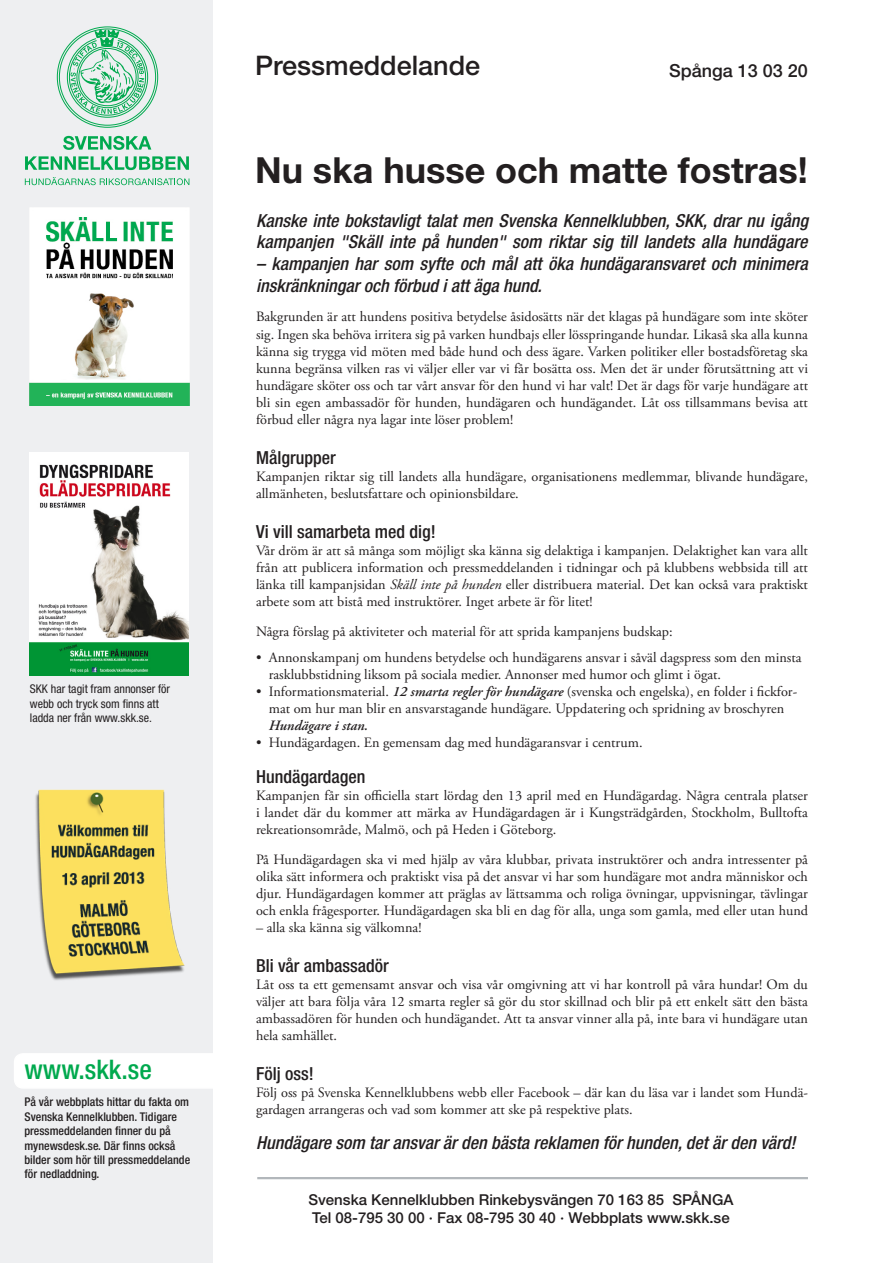
<style>
.page{position:relative;width:893px;height:1263px;background:#fff}
.page>*{position:absolute;margin:0;border:0;box-sizing:border-box;transform-origin:0 0}
.Rubrik{font:700 36px "Helvetica Neue LT Std";color:#231f20}
.t1{font:500 27px "Helvetica Neue LT Std";color:#231f20}
.t2{font:500 condensed 27px "Helvetica Neue LT Std";color:#00a94e}
.Ingress{font:italic 500 condensed 18px/21.6px "Helvetica Neue LT Std";color:#231f20}
.Mellanrubrik{font:500 condensed 18px "Helvetica Neue LT Std";color:#231f20}
.t3{font:500 18px "Helvetica Neue LT Std";color:#231f20}
.t4{font:500 15px/18px "Helvetica Neue LT Std";color:#231f20}
.Brödtext{font:14.25px/17.1px "Adobe Garamond Pro";color:#231f20;text-align:justify}
.t5{font:500 condensed 12px/14.4px "Helvetica Neue LT Std";color:#231f20}
.Sidotext{font:condensed 12px/14.4px "Helvetica Neue LT Std";color:#231f20}
.s1{font-style:italic}
.s2{font-weight:600;font-style:italic}
</style>
<div class="page">
<hr style="left:257px;top:1177px;width:551px;height:2px;background:#b2b7bb">
<div style="left:0;top:0;width:213px;height:1263px;background:#eeeff1"></div>
<svg style="left:25px;top:156px;width:164px;height:14px"></svg>
<svg style="left:63px;top:136px;width:88px;height:14px"></svg>
<svg style="left:57px;top:27px;width:101px;height:101px"></svg>
<svg style="left:25px;top:177px;width:164px;height:8px"></svg>
<div style="left:15px;top:1054px;width:222px;height:34px;background:#fff;border-radius:9px"></div>
<div style="left:14px;top:1053px;width:224px;height:36px;border:2px solid #fff;border-radius:9px"></div>
<img style="left:30px;top:207px;width:159px;height:198px">
<img style="left:35px;top:789px;width:150px;height:191px">
<img style="left:30px;top:452px;width:159px;height:224px">
<p class="Sidotext" style="left:30px;top:682px;width:142px">SKK har tagit fram annonser för webb och tryck som finns att ladda ner från www.skk.se.</p>
<h2 class="t2" style="left:24px;top:1053px;width:129px">www.skk.se</h2>
<p class="t5" style="left:24px;top:1095px;width:167px">På vår webbplats hittar du fakta om<br>Svenska Kennelklubben. Tidigare pressmeddelanden finner du på mynewsdesk.se. Där finns också bilder som hör till pressmeddelande för nedladdning.</p>
<h2 class="t1" style="left:255px;top:49px;width:227px">Pressmeddelande</h2>
<p class="t3" style="left:669px;top:59px;width:140px">Spånga 13 03 20</p>
<p class="Rubrik" style="left:255px;top:147px;width:554px">Nu ska husse och matte fostras!</p>
<p class="Ingress" style="left:256px;top:210px;width:553px">Kanske inte bokstavligt talat men Svenska Kennelklubben, SKK, drar nu igång kampanjen "Skäll inte på hunden" som riktar sig till landets alla hundägare</p>
<p class="Ingress" style="left:256px;top:253px;width:553px">– kampanjen har som syfte och mål att öka hundägaransvaret och minimera inskränkningar och förbud i att äga hund.</p>
<p class="Brödtext" style="left:256px;top:309px;width:553px">Bakgrunden är att hundens positiva betydelse åsidosätts när det klagas på hundägare som inte sköter sig. Ingen ska behöva irritera sig på varken hundbajs eller lösspringande hundar. Likaså ska alla kunna känna sig trygga vid möten med både hund och dess ägare. Varken politiker eller bostadsföretag ska kunna begränsa vilken ras vi väljer eller var vi får bosätta oss. Men det är under förutsättning att vi hundägare sköter oss och tar vårt ansvar för den hund vi har valt! Det är dags för varje hundägare att bli sin egen ambassadör för hunden, hundägaren och hundägandet. Låt oss tillsammans bevisa att förbud eller några nya lagar inte löser problem!</p>
<p class="Mellanrubrik" style="left:256px;top:447px;width:81px">Målgrupper</p>
<p class="Brödtext" style="left:256px;top:468px;width:553px">Kampanjen riktar sig till landets alla hundägare, organisationens medlemmar, blivande hundägare, allmänheten, beslutsfattare och opinionsbildare.</p>
<p class="Mellanrubrik" style="left:256px;top:521px;width:181px">Vi vill samarbeta med dig!</p>
<p class="Brödtext" style="left:256px;top:542px;width:553px">Vår dröm är att så många som möjligt ska känna sig delaktiga i kampanjen. Delaktighet kan vara allt från att publicera information och pressmeddelanden i tidningar och på klubbens webbsida till att länka till kampanjsidan <span class="s1">Skäll inte på hunden</span> eller distribuera material. Det kan också vara praktiskt arbete som att bistå med instruktörer. Inget arbete är för litet!</p>
<p class="Brödtext" style="left:256px;top:623px;width:418px">Några förslag på aktiviteter och material för att sprida kampanjens budskap:</p>
<p class="Brödtext" style="left:269px;top:649px;width:534px;text-indent:-13px">• Annonskampanj om hundens betydelse och hundägarens ansvar i såväl dagspress som den minsta rasklubbstidning liksom på sociala medier. Annonser med humor och glimt i ögat.</p>
<p class="Brödtext" style="left:269px;top:683px;width:530px;text-align:left;text-indent:-13px">• Informationsmaterial. <span class="s2">12 smarta regler för hundägare</span> (svenska och engelska), en folder i fickfor&shy;mat om hur man blir en ansvarstagande hundägare. Uppdatering och spridning av broschyren<br><span class="s2">Hundägare i stan.</span></p>
<p class="Brödtext" style="left:256px;top:734px;width:388px">• Hundägardagen. En gemensam dag med hundägaransvar i centrum.</p>
<p class="Mellanrubrik" style="left:256px;top:765px;width:111px">Hundägardagen</p>
<p class="Brödtext" style="left:256px;top:787px;width:553px">Kampanjen får sin officiella start lördag den 13 april med en Hundägardag. Några centrala platser i landet där du kommer att märka av Hundägardagen är i Kungsträdgården, Stockholm, Bulltofta rekreationsområde, Malmö, och på Heden i Göteborg.</p>
<p class="Brödtext" style="left:256px;top:851px;width:553px">På Hundägardagen ska vi med hjälp av våra klubbar, privata instruktörer och andra intressenter på olika sätt informera och praktiskt visa på det ansvar vi har som hundägare mot andra människor och djur. Hundägardagen kommer att präglas av lättsamma och roliga övningar, uppvisningar, tävlingar och enkla frågesporter. Hundägardagen ska bli en dag för alla, unga som gamla, med eller utan hund</p>
<p class="Brödtext" style="left:256px;top:920px;width:167px">– alla ska känna sig välkomna!</p>
<p class="Mellanrubrik" style="left:256px;top:955px;width:134px">Bli vår ambassadör</p>
<p class="Brödtext" style="left:256px;top:976px;width:553px">Låt oss ta ett gemensamt ansvar och visa vår omgivning att vi har kontroll på våra hundar! Om du väljer att bara följa våra 12 smarta regler så gör du stor skillnad och blir på ett enkelt sätt den bästa ambassadören för hunden och hundägandet. Att ta ansvar vinner alla på, inte bara vi hundägare utan hela samhället.</p>
<p class="Mellanrubrik" style="left:256px;top:1063px;width:59px">Följ oss!</p>
<p class="Brödtext" style="left:256px;top:1085px;width:553px">Följ oss på Svenska Kennelklubbens webb eller Facebook – där kan du läsa var i landet som Hundä&shy;gardagen arrangeras och vad som kommer att ske på respektive plats.</p>
<p class="Ingress" style="left:256px;top:1132px;width:541px">Hundägare som tar ansvar är den bästa reklamen för hunden, det är den värd!</p>
<p class="t4" style="left:308px;top:1191px;width:426px">Svenska Kennelklubben Rinkebysvängen 70 163 85 SPÅNGA<br>Tel 08-795 30 00 · Fax 08-795 30 40 · Webbplats www.skk.se</p>
</div>
